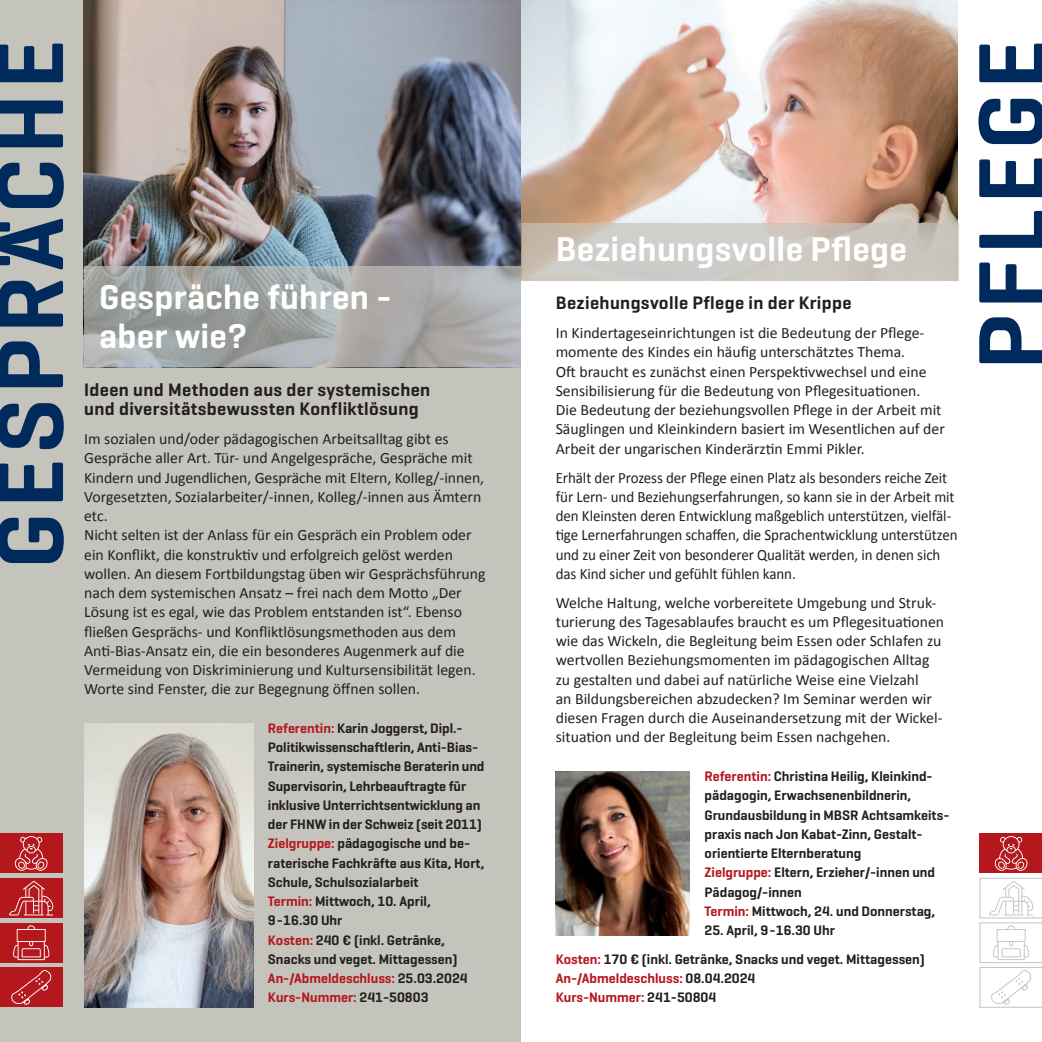
<style>
.page{position:relative;width:1042px;height:1042px;background:#fff}
.page>*{position:absolute;margin:0;border:0;box-sizing:border-box;transform-origin:0 0}
.t1{font:600 96.25px "Geogrotesque";letter-spacing:.05em;color:#002a5c}
.t2{font:600 35px/38.5px "Geogrotesque";letter-spacing:.01em;color:#fff}
.t3{font:600 18.38px/19.2px "Geogrotesque";letter-spacing:.02em;color:#231f20}
.t4{font:15.75px/19.2px "Calibri";color:#231f20}
.t5{font:15.75px/19.2px "Calibri";color:#231f20;scale:.95 1}
.t6{font:600 14px/19.2px "Geogrotesque";color:#231f20}
.t7{font:600 14px/19.2px "Geogrotesque";color:#b4181d}
.s1{color:#b4181d}
.s2{color:#231f20}
</style>
<div class="page">
<div style="left:0;top:0;width:521px;height:1042px;background:#c4c3bc"></div>
<img style="left:83px;top:0;width:438px;height:367px">
<img style="left:522px;top:0;width:435px;height:223px">
<div style="left:0;top:833px;width:63px;height:40px;background:#b4181d"></div>
<div style="left:0;top:878px;width:63px;height:40px;background:#b4181d"></div>
<div style="left:0;top:923px;width:63px;height:39px;background:#b4181d"></div>
<div style="left:0;top:967px;width:63px;height:40px;background:#b4181d"></div>
<svg style="left:13px;top:925px;width:37px;height:35px"></svg>
<svg style="left:9px;top:880px;width:45px;height:35px"></svg>
<svg style="left:15px;top:836px;width:33px;height:35px"></svg>
<svg style="left:11px;top:970px;width:41px;height:35px"></svg>
<svg style="left:84px;top:267px;width:437px;height:100px"></svg>
<img style="left:84px;top:723px;width:169px;height:284px">
<svg style="left:522px;top:223px;width:436px;height:57px;background:#cbc8c1"></svg>
<img style="left:556px;top:771px;width:134px;height:164px">
<div style="left:980px;top:833px;width:62px;height:40px;background:#b4181d"></div>
<svg style="left:994px;top:836px;width:34px;height:35px"></svg>
<svg style="left:979px;top:878px;width:63px;height:129px"></svg>
<svg style="left:0;top:256px;width:10px;height:9px"></svg>
<svg style="left:0;top:222px;width:10px;height:10px"></svg>
<h1 class="t1" style="left:-30px;top:569px;width:530px;rotate:-90deg">GESPRACHE</h1>
<h2 class="t2" style="left:556px;top:230px;width:353px">Beziehungsvolle Pflege</h2>
<h2 class="t2" style="left:99px;top:278px;width:294px">Gespräche führen - aber wie?</h2>
<p class="t3" style="left:556px;top:293px;width:297px">Beziehungsvolle Pflege in der Krippe</p>
<p class="t4" style="left:556px;top:323px;width:391px">In Kindertageseinrichtungen ist die Bedeutung der Pflege&shy;momente des Kindes ein häufig unterschätztes Thema.<br>Oft braucht es zunächst einen Perspektivwechsel und eine Sensibilisierung für die Bedeutung von Pflegesituationen.<br>Die Bedeutung der beziehungsvollen Pflege in der Arbeit mit Säuglingen und Kleinkindern basiert im Wesentlichen auf der Arbeit der ungarischen Kinderärztin Emmi Pikler.</p>
<p class="t5" style="left:556px;top:467px;width:424px">Erhält der Prozess der Pflege einen Platz als besonders reiche Zeit für Lern- und Beziehungserfahrungen, so kann sie in der Arbeit mit den Kleinsten deren Entwicklung maßgeblich unterstützen, vielfäl&shy;tige Lernerfahrungen schaffen, die Sprachentwicklung unterstützen und zu einer Zeit von besonderer Qualität werden, in denen sich das Kind sicher und gefühlt fühlen kann.</p>
<p class="t4" style="left:556px;top:592px;width:390px">Welche Haltung, welche vorbereitete Umgebung und Struk&shy;turierung des Tagesablaufes braucht es um Pflegesituationen wie das Wickeln, die Begleitung beim Essen oder Schlafen zu wertvollen Beziehungsmomenten im pädagogischen Alltag zu gestalten und dabei auf natürliche Weise eine Vielzahl<br>an Bildungsbereichen abzudecken? Im Seminar werden wir diesen Fragen durch die Auseinandersetzung mit der Wickel&shy;situation und der Begleitung beim Essen nachgehen.</p>
<p class="t6" style="left:704px;top:766px;width:246px"><span class="s1">Referentin:</span> Christina Heilig, Kleinkind&shy;pädagogin, Erwachsenenbildnerin, Grundausbildung in MBSR Achtsamkeits&shy;praxis nach Jon Kabat-Zinn, Gestalt&shy;orientierte Elternberatung<br><span class="s1">Zielgruppe:</span> Eltern, Erzieher/-innen und Pädagog/-innen<br><span class="s1">Termin:</span> Mittwoch, 24. und Donnerstag,</p>
<p class="t6" style="left:556px;top:915px;width:371px;line-height:28.9px;text-indent:149px">25. April, 9-16.30 Uhr<br><span class="s1">Kosten:</span> 170 € (inkl. Getränke, Snacks und veget. Mittagessen)</p>
<p class="t7" style="left:556px;top:968px;width:201px">An-/Abmeldeschluss: <span class="s2">08.04.2024<br></span>Kurs-Nummer: <span class="s2">241-50804</span></p>
<p class="t3" style="left:84px;top:380px;width:348px">Ideen und Methoden aus der systemischen und diversitätsbewussten Konfliktlösung</p>
<p class="t4" style="left:84px;top:429px;width:403px">Im sozialen und/oder pädagogischen Arbeitsalltag gibt es Gespräche aller Art. Tür- und Angelgespräche, Gespräche mit Kindern und Jugendlichen, Gespräche mit Eltern, Kolleg/-innen, Vorgesetzten, Sozialarbeiter/-innen, Kolleg/-innen aus Ämtern etc.<br>Nicht selten ist der Anlass für ein Gespräch ein Problem oder ein Konflikt, die konstruktiv und erfolgreich gelöst werden wollen. An diesem Fortbildungstag üben wir Gesprächsführung nach dem systemischen Ansatz – frei nach dem Motto „Der Lösung ist es egal, wie das Problem entstanden ist“. Ebenso fließen Gesprächs- und Konfliktlösungsmethoden aus dem Anti-Bias-Ansatz ein, die ein besonderes Augenmerk auf die Vermeidung von Diskriminierung und Kultursensibilität legen.<br>Worte sind Fenster, die zur Begegnung öffnen sollen.</p>
<p class="t6" style="left:268px;top:718px;width:218px"><span class="s1">Referentin:</span> Karin Joggerst, Dipl.-<br>Politikwissenschaftlerin, Anti-Bias-<br>Trainerin, systemische Beraterin und<br>Supervisorin, Lehrbeauftragte für inklusive Unterrichtsentwicklung an der FHNW in der Schweiz (seit 2011)<br><span class="s1">Zielgruppe:</span> pädagogische und be&shy;raterische Fachkräfte aus Kita, Hort,<br>Schule, Schulsozialarbeit<br><span class="s1">Termin:</span> Mittwoch, 10. April,<br>9-16.30 Uhr<br><span class="s1">Kosten:</span> 240 € (inkl. Getränke,<br>Snacks und veget. Mittagessen)<br><span class="s1">An-/Abmeldeschluss:</span> 25.03.2024<br><span class="s1">Kurs-Nummer:</span> 241-50803</p>
<h1 class="t1" style="left:952px;top:370px;width:332px;rotate:-90deg">PFLEGE</h1>
</div>
